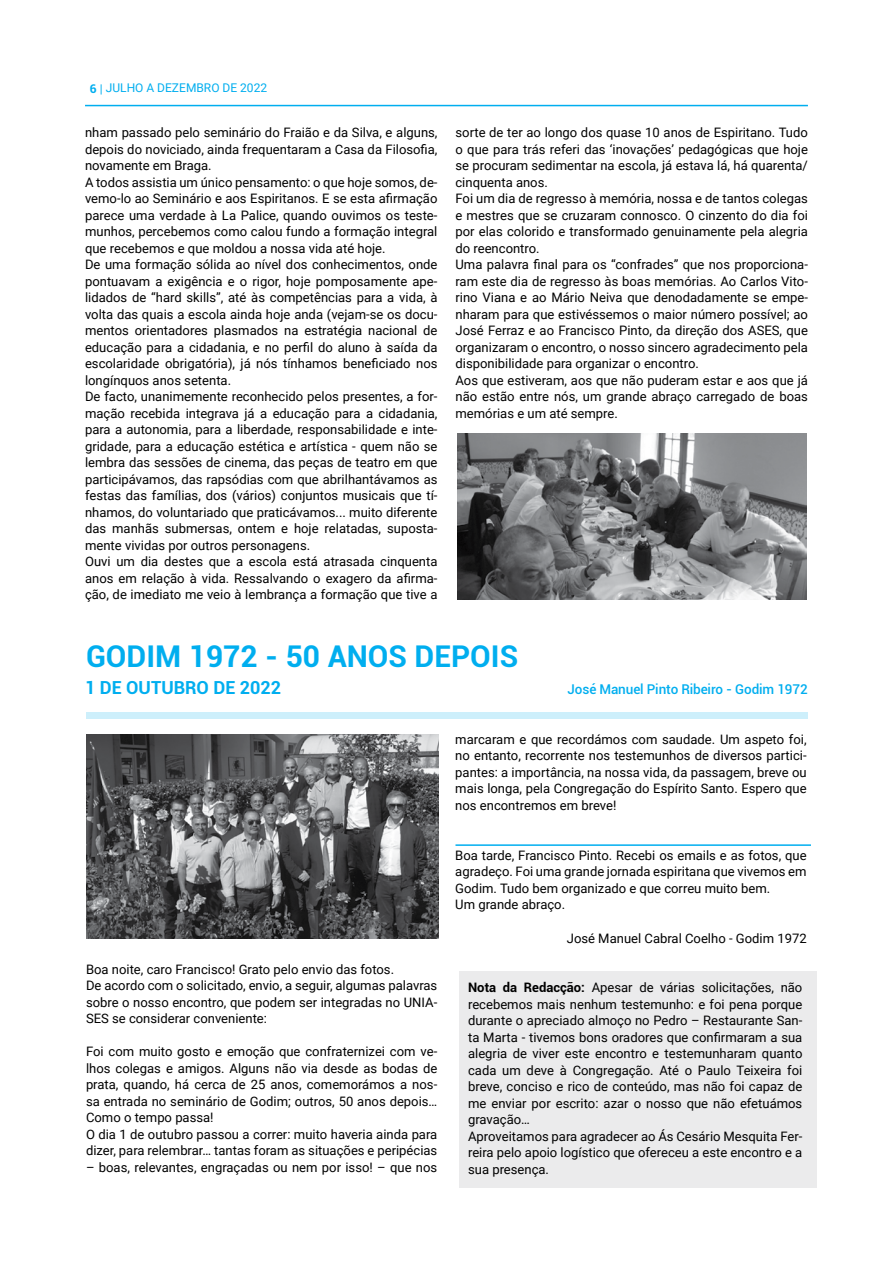
<style>
.page{position:relative;width:893px;height:1263px;background:#fff}
.page>*{position:absolute;margin:0;border:0;box-sizing:border-box;transform-origin:0 0}
.t1{font:700 30px "Roboto";color:#00aeef}
.t2{font:700 18px "Roboto";color:#00aeef}
.t3{font:500 13.5px "Roboto";letter-spacing:-.01em;color:#00aeef}
.t4{font:13.05px/16.5px "Roboto";color:#000}
.t5{font:12px "Roboto";color:#00aeef}
.s1{font-weight:700}
</style>
<div class="page">
<hr style="left:85px;top:105px;width:723px;height:1px;background:#00aeef">
<div style="left:459px;top:971px;width:357px;height:217px;background:#ebebec"></div>
<div style="left:86px;top:712px;width:721px;height:7px;background:#cdeffb"></div>
<img style="left:87px;top:734px;width:352px;height:204px">
<hr style="left:455px;top:844px;width:356px;height:2px;background:#00aeef">
<img style="left:457px;top:434px;width:350px;height:166px">
<p class="t5" style="left:90px;top:80px;width:179px"><span class="s1">6</span> | JULHO A DEZEMBRO DE 2022</p>
<p class="t4" style="left:85px;top:124px;width:354px">nham passado pelo seminário do Fraião e da Silva, e alguns, depois do noviciado, ainda frequentaram a Casa da Filosofia, novamente em Braga.<br>A todos assistia um único pensamento: o que hoje somos, de&shy;vemo-lo ao Seminário e aos Espiritanos. E se esta afirmação parece uma verdade à La Palice, quando ouvimos os teste&shy;munhos, percebemos como calou fundo a formação integral que recebemos e que moldou a nossa vida até hoje.<br>De uma formação sólida ao nível dos conhecimentos, onde pontuavam a exigência e o rigor, hoje pomposamente ape&shy;lidados de “hard skills”, até às competências para a vida, à volta das quais a escola ainda hoje anda (vejam-se os docu&shy;mentos orientadores plasmados na estratégia nacional de educação para a cidadania, e no perfil do aluno à saída da escolaridade obrigatória), já nós tínhamos beneficiado nos longínquos anos setenta.<br>De facto, unanimemente reconhecido pelos presentes, a for&shy;mação recebida integrava já a educação para a cidadania, para a autonomia, para a liberdade, responsabilidade e inte&shy;gridade, para a educação estética e artística - quem não se lembra das sessões de cinema, das peças de teatro em que participávamos, das rapsódias com que abrilhantávamos as festas das famílias, dos (vários) conjuntos musicais que tí&shy;nhamos, do voluntariado que praticávamos... muito diferente das manhãs submersas, ontem e hoje relatadas, suposta&shy;mente vividas por outros personagens.<br>Ouvi um dia destes que a escola está atrasada cinquenta anos em relação à vida. Ressalvando o exagero da afirma&shy;ção, de imediato me veio à lembrança a formação que tive a</p>
<p class="t4" style="left:455px;top:124px;width:354px">sorte de ter ao longo dos quase 10 anos de Espiritano. Tudo o que para trás referi das ‘inovações’ pedagógicas que hoje se procuram sedimentar na escola, já estava lá, há quarenta/ cinquenta anos.<br>Foi um dia de regresso à memória, nossa e de tantos colegas e mestres que se cruzaram connosco. O cinzento do dia foi por elas colorido e transformado genuinamente pela alegria do reencontro.<br>Uma palavra final para os “confrades” que nos proporciona&shy;ram este dia de regresso às boas memórias. Ao Carlos Vito&shy;rino Viana e ao Mário Neiva que denodadamente se empe&shy;nharam para que estivéssemos o maior número possível; ao José Ferraz e ao Francisco Pinto, da direção dos ASES, que organizaram o encontro, o nosso sincero agradecimento pela disponibilidade para organizar o encontro.<br>Aos que estiveram, aos que não puderam estar e aos que já não estão entre nós, um grande abraço carregado de boas memórias e um até sempre.</p>
<h1 class="t1" style="left:86px;top:635px;width:434px">GODIM 1972 - 50 ANOS DEPOIS</h1>
<h2 class="t2" style="left:85px;top:675px;width:198px">1 DE OUTUBRO DE 2022</h2>
<p class="t3" style="left:568px;top:680px;width:242px">José Manuel Pinto Ribeiro - Godim 1972</p>
<p class="t4" style="left:86px;top:960px;width:353px">Boa noite, caro Francisco! Grato pelo envio das fotos.<br>De acordo com o solicitado, envio, a seguir, algumas palavras sobre o nosso encontro, que podem ser integradas no UNIA-SES se considerar conveniente:</p>
<p class="t4" style="left:86px;top:1043px;width:353px">Foi com muito gosto e emoção que confraternizei com ve&shy;lhos colegas e amigos. Alguns não via desde as bodas de prata, quando, há cerca de 25 anos, comemorámos a nos&shy;sa entrada no seminário de Godim; outros, 50 anos depois… Como o tempo passa!<br>O dia 1 de outubro passou a correr: muito haveria ainda para dizer, para relembrar… tantas foram as situações e peripécias</p>
<p class="t4" style="left:86px;top:1158px;width:353px">– boas, relevantes, engraçadas ou nem por isso! – que nos</p>
<p class="t4" style="left:455px;top:730px;width:353px;text-align:justify">marcaram e que recordámos com saudade. Um aspeto foi, no entanto, recorrente nos testemunhos de diversos partici&shy;pantes: a importância, na nossa vida, da passagem, breve ou mais longa, pela Congregação do Espírito Santo. Espero que nos encontremos em breve!</p>
<p class="t4" style="left:455px;top:846px;width:353px">Boa tarde, Francisco Pinto. Recebi os emails e as fotos, que agradeço. Foi uma grande jornada espiritana que vivemos em Godim. Tudo bem organizado e que correu muito bem.<br>Um grande abraço.</p>
<p class="t4" style="left:567px;top:929px;width:241px">José Manuel Cabral Coelho - Godim 1972</p>
<p class="t4" style="left:468px;top:979px;width:336px"><span class="s1">Nota da Redacção:</span> Apesar de várias solicitações, não recebemos mais nenhum testemunho: e foi pena porque durante o apreciado almoço no Pedro – Restaurante San&shy;ta Marta - tivemos bons oradores que confirmaram a sua alegria de viver este encontro e testemunharam quanto cada um deve à Congregação. Até o Paulo Teixeira foi breve, conciso e rico de conteúdo, mas não foi capaz de me enviar por escrito: azar o nosso que não efetuámos gravação…<br>Aproveitamos para agradecer ao Ás Cesário Mesquita Fer&shy;reira pelo apoio logístico que ofereceu a este encontro e a sua presença.</p>
</div>
